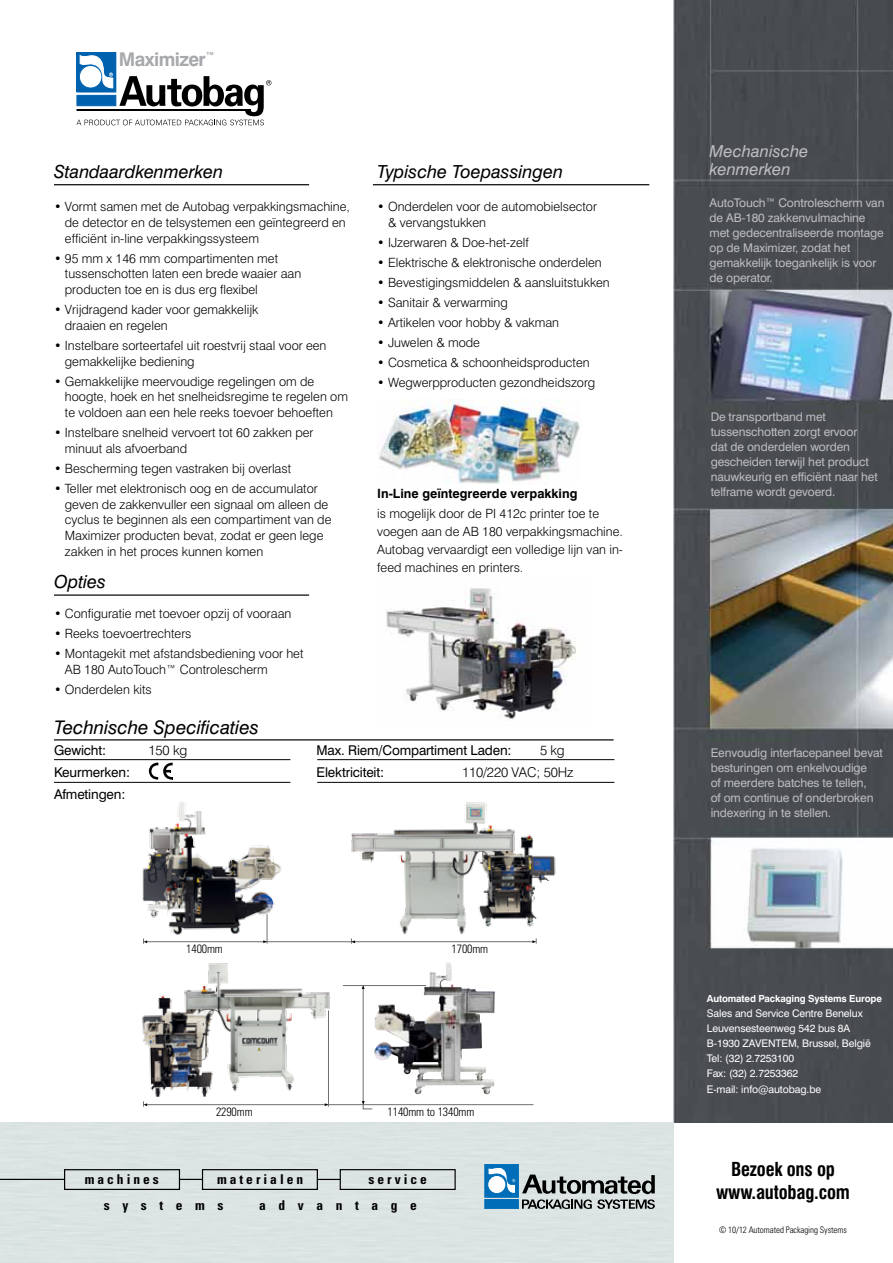
<style>
.page{position:relative;width:893px;height:1263px;background:#fff}
.page>*{position:absolute;margin:0;border:0;box-sizing:border-box;transform-origin:0 0}
.t1{font:700 18.9px "Swiss 721 BT";letter-spacing:-.03em;color:#a7a9ac}
.t2{font:700 condensed 18.75px/22.5px "Swiss 721 BT";letter-spacing:-.01em;color:#000;text-align:center}
.t3{font:italic 18.75px "Swiss 721 BT";color:#000}
.t4{font:italic 18px "Swiss 721 BT";color:#000}
.t5{font:italic 16.5px/18px "Swiss 721 BT";color:#bcbec0}
.t6{font:13.5px "Swiss 721 BT";letter-spacing:-.01em;color:#000}
.t7{font:700 condensed 13.5px "Univers";letter-spacing:.22em;color:#000}
.t8{font:300 13.5px "Swiss 721 BT";letter-spacing:-.01em;color:#000}
.t9{font:700 condensed 13.5px "Univers";letter-spacing:.93em;color:#000}
.t10{font:300 12.75px/15.8px "Swiss 721 BT";color:#000}
.t11{font:700 12.75px "Swiss 721 BT";color:#000}
.t12{font:12px/15px "Swiss 721 BT";letter-spacing:-.01em;color:#bcbec0}
.t13{font:300 condensed 12px "Univers";letter-spacing:-.01em;color:#000}
.t14{font:10.5px/15px "Swiss 721 BT";letter-spacing:-.01em;color:#fff}
.t15{font:700 9.75px "Swiss 721 BT";letter-spacing:-.015em;color:#fff}
.t16{font:300 condensed 9px "Univers";letter-spacing:-.01em;color:#000}
</style>
<div class="page">
<img style="left:351px;top:802px;width:205px;height:132px">
<img style="left:673px;top:0;width:220px;height:1123px">
<img style="left:379px;top:400px;width:201px;height:85px">
<img style="left:386px;top:587px;width:190px;height:133px">
<hr style="left:54px;top:184px;width:255px;height:1px;background:#000">
<hr style="left:54px;top:739px;width:560px;height:1px;background:#000">
<hr style="left:54px;top:759px;width:236px;height:1px;background:#000">
<hr style="left:317px;top:759px;width:297px;height:1px;background:#000">
<hr style="left:54px;top:782px;width:236px;height:1px;background:#000">
<hr style="left:317px;top:782px;width:297px;height:1px;background:#000">
<svg style="left:149px;top:763px;width:24px;height:17px"></svg>
<hr style="left:54px;top:594px;width:255px;height:2px;background:#000">
<hr style="left:373px;top:184px;width:276px;height:1px;background:#000">
<hr style="left:146px;top:941px;width:387px;height:1px;background:#6d6e71">
<hr style="left:146px;top:1104px;width:387px;height:1px;background:#6d6e71">
<hr style="left:343px;top:985px;width:83px;height:1px;background:#6d6e71">
<img style="left:374px;top:963px;width:75px;height:116px">
<img style="left:142px;top:801px;width:139px;height:134px">
<img style="left:142px;top:963px;width:188px;height:133px">
<svg style="left:143px;top:938px;width:4px;height:6px"></svg>
<svg style="left:143px;top:1101px;width:4px;height:5px"></svg>
<svg style="left:351px;top:938px;width:4px;height:6px"></svg>
<svg style="left:532px;top:938px;width:5px;height:6px"></svg>
<hr style="left:267px;top:914px;width:1px;height:30px;background:#6d6e71">
<hr style="left:328px;top:1010px;width:1px;height:96px;background:#6d6e71">
<svg style="left:362px;top:985px;width:11px;height:124px"></svg>
<svg style="left:77px;top:52px;width:194px;height:73px"></svg>
<div style="left:0;top:1123px;width:674px;height:140px;background:#dce3e3"></div>
<svg style="left:318px;top:1179px;width:22px;height:1px"></svg>
<div style="left:202px;top:1169px;width:116px;height:21px;border:1px solid #000"></div>
<div style="left:340px;top:1169px;width:116px;height:21px;border:1px solid #000"></div>
<div style="left:64px;top:1169px;width:116px;height:21px;border:1px solid #000"></div>
<svg style="left:180px;top:1179px;width:22px;height:1px"></svg>
<hr style="left:0;top:1179px;width:65px;height:1px;background:#000">
<svg style="left:522px;top:1174px;width:133px;height:35px;background:#8e9393"></svg>
<div style="left:485px;top:1164px;width:33px;height:33px;background:#006db8"></div>
<div style="left:485px;top:1199px;width:33px;height:10px;background:#006db8;border:1px solid #006db8"></div>
<svg style="left:488px;top:1167px;width:28px;height:27px"></svg>
<h1 class="t1" style="left:119px;top:48px;width:97px">Maximizer<sup>™</sup></h1>
<h3 class="t4" style="left:54px;top:161px;width:171px">Standaardkenmerken</h3>
<p class="t10" style="left:65px;top:199px;width:286px;text-indent:-11px">• Vormt samen met de Autobag verpakkingsmachine, de detector en de telsystemen een geïntegreerd en efficiënt in-line verpakkingssysteem</p>
<p class="t10" style="left:65px;top:250px;width:238px;text-indent:-11px">• 95 mm x 146 mm compartimenten met tussenschotten laten een brede waaier aan producten toe en is dus erg flexibel</p>
<p class="t10" style="left:65px;top:302px;width:195px;text-indent:-11px">• Vrijdragend kader voor gemakkelijk draaien en regelen</p>
<p class="t10" style="left:65px;top:337px;width:263px;text-indent:-11px">• Instelbare sorteertafel uit roestvrij staal voor een gemakkelijke bediening</p>
<p class="t10" style="left:65px;top:373px;width:285px;text-indent:-11px">• Gemakkelijke meervoudige regelingen om de hoogte, hoek en het snelheidsregime te regelen om te voldoen aan een hele reeks toevoer behoeften</p>
<p class="t10" style="left:65px;top:425px;width:250px;text-indent:-11px">• Instelbare snelheid vervoert tot 60 zakken per minuut als afvoerband</p>
<p class="t10" style="left:54px;top:460px;width:239px">• Bescherming tegen vastraken bij overlast</p>
<p class="t10" style="left:65px;top:480px;width:268px;text-indent:-11px">• Teller met elektronisch oog en de accumulator geven de zakkenvuller een signaal om alleen de cyclus te beginnen als een compartiment van de Maximizer producten bevat, zodat er geen lege zakken in het proces kunnen komen</p>
<h3 class="t4" style="left:54px;top:570px;width:54px">Opties</h3>
<p class="t10" style="left:54px;top:606px;width:239px">• Configuratie met toevoer opzij of vooraan</p>
<p class="t10" style="left:54px;top:626px;width:139px">• Reeks toevoertrechters</p>
<p class="t10" style="left:65px;top:646px;width:240px;text-indent:-11px">• Montagekit met afstandsbediening voor het<br>AB 180 AutoTouch™ Controlescherm</p>
<p class="t10" style="left:54px;top:682px;width:99px">• Onderdelen kits</p>
<h3 class="t4" style="left:377px;top:161px;width:187px">Typische Toepassingen</h3>
<p class="t10" style="left:388px;top:199px;width:210px;text-indent:-11px">• Onderdelen voor de automobielsector &amp; vervangstukken</p>
<p class="t10" style="left:377px;top:234px;width:153px">• IJzerwaren &amp; Doe-het-zelf</p>
<p class="t10" style="left:377px;top:254px;width:226px">• Elektrische &amp; elektronische onderdelen</p>
<p class="t10" style="left:377px;top:274px;width:234px">• Bevestigingsmiddelen &amp; aansluitstukken</p>
<p class="t10" style="left:377px;top:294px;width:132px">• Sanitair &amp; verwarming</p>
<p class="t10" style="left:377px;top:314px;width:183px">• Artikelen voor hobby &amp; vakman</p>
<p class="t10" style="left:377px;top:334px;width:104px">• Juwelen &amp; mode</p>
<p class="t10" style="left:377px;top:354px;width:214px">• Cosmetica &amp; schoonheidsproducten</p>
<p class="t10" style="left:377px;top:374px;width:220px">• Wegwerpproducten gezondheidszorg</p>
<p class="t11" style="left:377px;top:485px;width:202px">In-Line geïntegreerde verpakking</p>
<p class="t10" style="left:377px;top:504px;width:247px;line-height:18px">is mogelijk door de PI 412c printer toe te voegen aan de AB 180 verpakkingsmachine.<br>Autobag vervaardigt een volledige lijn van in&shy;feed machines en printers.</p>
<h2 class="t3" style="left:54px;top:716px;width:206px">Technische Specificaties</h2>
<p class="t6" style="left:54px;top:741px;width:54px">Gewicht:</p>
<p class="t8" style="left:148px;top:741px;width:40px">150 kg</p>
<p class="t6" style="left:316px;top:741px;width:197px">Max. Riem/Compartiment Laden:</p>
<p class="t8" style="left:540px;top:741px;width:26px">5 kg</p>
<p class="t6" style="left:54px;top:763px;width:78px">Keurmerken:</p>
<p class="t6" style="left:316px;top:763px;width:69px">Elektriciteit:</p>
<p class="t8" style="left:462px;top:763px;width:113px">110/220 VAC; 50Hz</p>
<p class="t6" style="left:54px;top:785px;width:73px">Afmetingen:</p>
<p class="t13" style="left:186px;top:942px;width:38px">1400mm</p>
<p class="t13" style="left:452px;top:942px;width:38px">1700mm</p>
<p class="t13" style="left:216px;top:1105px;width:38px">2290mm</p>
<p class="t13" style="left:388px;top:1105px;width:88px">1140mm to 1340mm</p>
<p class="t7" style="left:85px;top:1171px;width:76px">machines</p>
<p class="t7" style="left:217px;top:1171px;width:88px">materialen</p>
<p class="t7" style="left:368px;top:1171px;width:60px">service</p>
<p class="t9" style="left:104px;top:1197px;width:121px">systems</p>
<p class="t9" style="left:259px;top:1197px;width:159px">advantage</p>
<p class="t5" style="left:709px;top:142px;width:100px">Mechanische kenmerken</p>
<p class="t12" style="left:709px;top:195px;width:176px">AutoTouch™ Controlescherm van de AB-180 zakkenvulmachine met gedecentraliseerde montage op de Maximizer, zodat het gemakkelijk toegankelijk is voor de operator.</p>
<p class="t12" style="left:711px;top:409px;width:169px">De transportband met tussenschotten zorgt ervoor<br>dat de onderdelen worden gescheiden terwijl het product nauwkeurig en efficiënt naar het telframe wordt gevoerd.</p>
<p class="t12" style="left:711px;top:745px;width:174px">Eenvoudig interfacepaneel bevat besturingen om enkelvoudige<br>of meerdere batches te tellen,<br>of om continue of onderbroken indexering in te stellen.</p>
<p class="t15" style="left:707px;top:993px;width:177px">Automated Packaging Systems Europe</p>
<p class="t14" style="left:707px;top:1006px;width:165px">Sales and Service Centre Benelux<br>Leuvensesteenweg 542 bus 8A<br>B-1930 ZAVENTEM, Brussel, België<br>Tel: (32) 2.7253100<br>Fax: (32) 2.7253362<br>E-mail: info@autobag.be</p>
<h2 class="t2" style="left:716px;top:1158px;width:135px">Bezoek ons op www.autobag.com</h2>
<p class="t16" style="left:719px;top:1224px;width:129px">© 10/12 Automated Packaging Systems</p>
</div>
